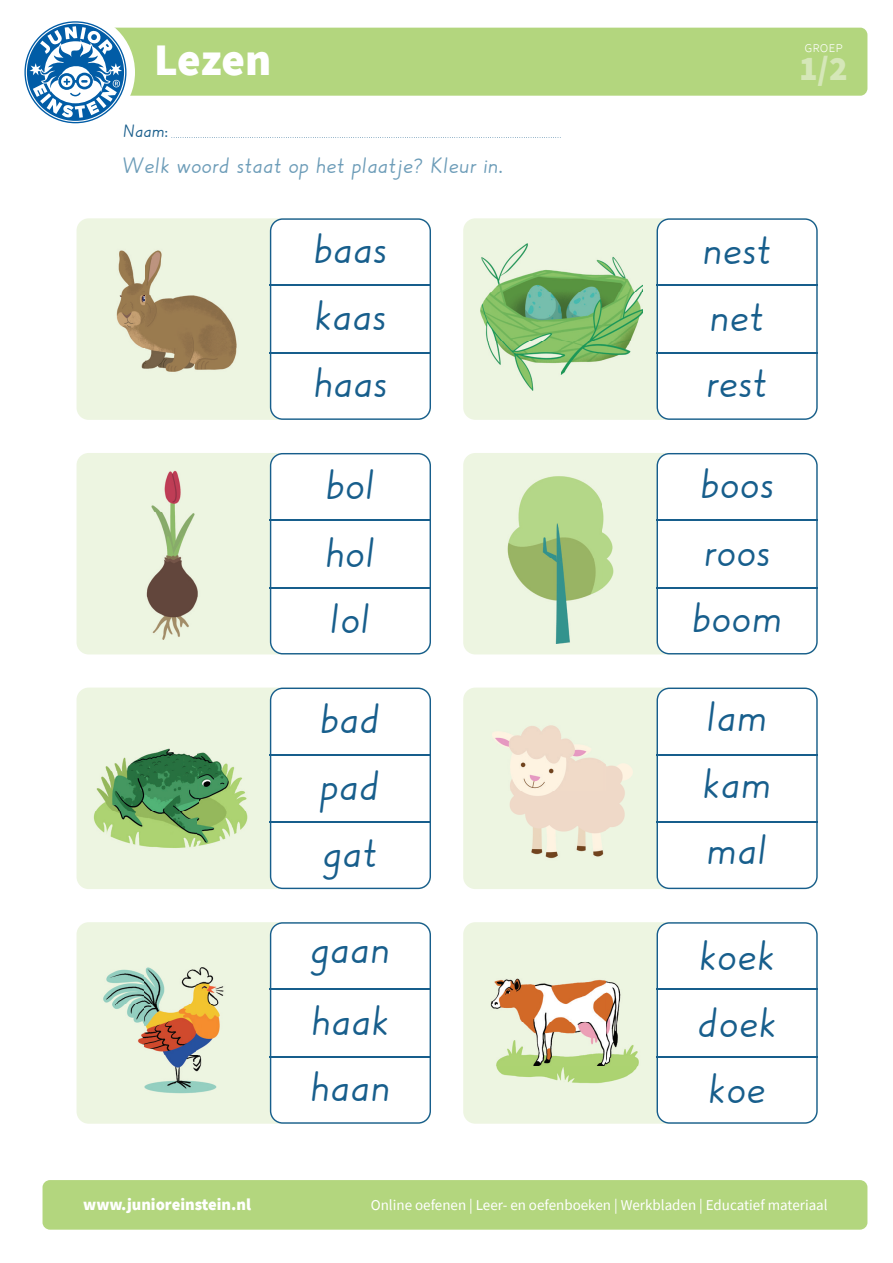
<style>
.page{position:relative;width:893px;height:1263px;background:#fff}
.page>*{position:absolute;margin:0;border:0;box-sizing:border-box;transform-origin:0 0}
.t1{font:900 45px "Source Sans Pro";letter-spacing:-.01em;color:#fff}
.t2{font:42.6px "JE blokletters basis Regular";color:#175e8c}
.t3{font:900 34.5px "Source Sans Pro";color:#d5e7b8}
.t4{font:22.5px "JE blokletters basis Regular";color:#6c9cb8}
.t5{font:18px "JE blokletters basis Regular";color:#185d8b}
.t6{font:900 16.5px "Source Sans Pro";color:#fff}
.t7{font:15px "Source Sans Pro";color:#fff}
.t8{font:300 15px "Source Sans Pro";color:#fff}
</style>
<div class="page">
<div style="left:43px;top:1180px;width:824px;height:50px;background:#b3d67e;border-radius:7px"></div>
<div style="left:106px;top:28px;width:761px;height:68px;background:#b3d67e;border-radius:7px"></div>
<div style="left:16px;top:13px;width:119px;height:119px;background:#fff;border-radius:50%"></div>
<svg style="left:24px;top:21px;width:102px;height:102px"></svg>
<svg style="left:171px;top:137px;width:390px;height:1px"></svg>
<div style="left:77px;top:218px;width:354px;height:202px;background:#edf5e1;border-radius:12px"></div>
<div style="left:77px;top:453px;width:354px;height:201px;background:#edf5e1;border-radius:12px"></div>
<div style="left:77px;top:688px;width:354px;height:201px;background:#edf5e1;border-radius:12px"></div>
<div style="left:77px;top:922px;width:354px;height:202px;background:#edf5e1;border-radius:12px"></div>
<div style="left:463px;top:218px;width:355px;height:202px;background:#edf5e1;border-radius:12px"></div>
<div style="left:463px;top:453px;width:355px;height:201px;background:#edf5e1;border-radius:12px"></div>
<div style="left:463px;top:688px;width:355px;height:201px;background:#edf5e1;border-radius:12px"></div>
<div style="left:463px;top:922px;width:355px;height:202px;background:#edf5e1;border-radius:12px"></div>
<div style="left:270px;top:218px;width:161px;height:202px;background:#fff"></div>
<div style="left:270px;top:453px;width:161px;height:201px;background:#fff"></div>
<div style="left:270px;top:688px;width:161px;height:201px;background:#fff"></div>
<div style="left:270px;top:922px;width:161px;height:202px;background:#fff"></div>
<div style="left:657px;top:218px;width:161px;height:202px;background:#fff"></div>
<div style="left:657px;top:453px;width:161px;height:201px;background:#fff"></div>
<div style="left:657px;top:688px;width:161px;height:201px;background:#fff"></div>
<div style="left:657px;top:922px;width:161px;height:202px;background:#fff"></div>
<hr style="left:270px;top:285px;width:161px;height:1px;background:#175e8c">
<hr style="left:270px;top:519px;width:161px;height:2px;background:#175e8c">
<hr style="left:270px;top:754px;width:161px;height:1px;background:#175e8c">
<hr style="left:270px;top:988px;width:161px;height:2px;background:#175e8c">
<hr style="left:657px;top:285px;width:161px;height:1px;background:#175e8c">
<hr style="left:657px;top:519px;width:161px;height:2px;background:#175e8c">
<hr style="left:657px;top:754px;width:161px;height:1px;background:#175e8c">
<hr style="left:657px;top:988px;width:161px;height:2px;background:#175e8c">
<hr style="left:270px;top:352px;width:161px;height:2px;background:#175e8c">
<hr style="left:270px;top:587px;width:161px;height:1px;background:#175e8c">
<hr style="left:270px;top:821px;width:161px;height:2px;background:#175e8c">
<hr style="left:270px;top:1056px;width:161px;height:1px;background:#175e8c">
<hr style="left:657px;top:352px;width:161px;height:2px;background:#175e8c">
<hr style="left:657px;top:587px;width:161px;height:1px;background:#175e8c">
<hr style="left:657px;top:821px;width:161px;height:2px;background:#175e8c">
<hr style="left:657px;top:1056px;width:161px;height:1px;background:#175e8c">
<img style="left:93px;top:748px;width:155px;height:100px">
<img style="left:507px;top:476px;width:107px;height:167px">
<img style="left:146px;top:471px;width:52px;height:168px">
<img style="left:492px;top:725px;width:141px;height:134px">
<img style="left:480px;top:244px;width:162px;height:146px">
<img style="left:116px;top:250px;width:121px;height:122px">
<img style="left:490px;top:978px;width:149px;height:106px">
<img style="left:103px;top:967px;width:121px;height:127px">
<p class="t8" style="left:804px;top:37px;width:40px">GROEP</p>
<p class="t1" style="left:154px;top:29px;width:119px">Lezen</p>
<p class="t3" style="left:799px;top:45px;width:50px">1/2</p>
<p class="t5" style="left:123px;top:124px;width:46px">Naam:</p>
<p class="t4" style="left:123px;top:157px;width:381px">Welk woord staat op het plaatje? Kleur in.</p>
<p class="t2" style="left:314px;top:232px;width:75px">baas</p>
<p class="t2" style="left:702px;top:233px;width:71px">nest</p>
<p class="t2" style="left:314px;top:300px;width:74px">kaas</p>
<p class="t2" style="left:709px;top:301px;width:57px">net</p>
<p class="t2" style="left:313px;top:367px;width:76px">haas</p>
<p class="t2" style="left:706px;top:367px;width:63px">rest</p>
<p class="t2" style="left:325px;top:469px;width:52px">bol</p>
<p class="t2" style="left:700px;top:468px;width:75px">boos</p>
<p class="t2" style="left:325px;top:536px;width:52px">hol</p>
<p class="t2" style="left:704px;top:535px;width:68px">roos</p>
<p class="t2" style="left:330px;top:602px;width:43px">lol</p>
<p class="t2" style="left:692px;top:601px;width:92px">boom</p>
<p class="t2" style="left:320px;top:702px;width:63px">bad</p>
<p class="t2" style="left:706px;top:700px;width:63px">lam</p>
<p class="t2" style="left:320px;top:770px;width:62px">pad</p>
<p class="t2" style="left:703px;top:768px;width:71px">kam</p>
<p class="t2" style="left:323px;top:836px;width:56px">gat</p>
<p class="t2" style="left:706px;top:834px;width:63px">mal</p>
<p class="t2" style="left:311px;top:933px;width:81px">gaan</p>
<p class="t2" style="left:699px;top:939px;width:78px">koek</p>
<p class="t2" style="left:311px;top:1004px;width:80px">haak</p>
<p class="t2" style="left:697px;top:1006px;width:81px">doek</p>
<p class="t2" style="left:310px;top:1071px;width:82px">haan</p>
<p class="t2" style="left:708px;top:1073px;width:59px">koe</p>
<p class="t6" style="left:83px;top:1193px;width:169px">www.junioreinstein.nl</p>
<p class="t7" style="left:371px;top:1196px;width:458px">Online oefenen | Leer- en oefenboeken | Werkbladen | Educatief materiaal</p>
</div>
